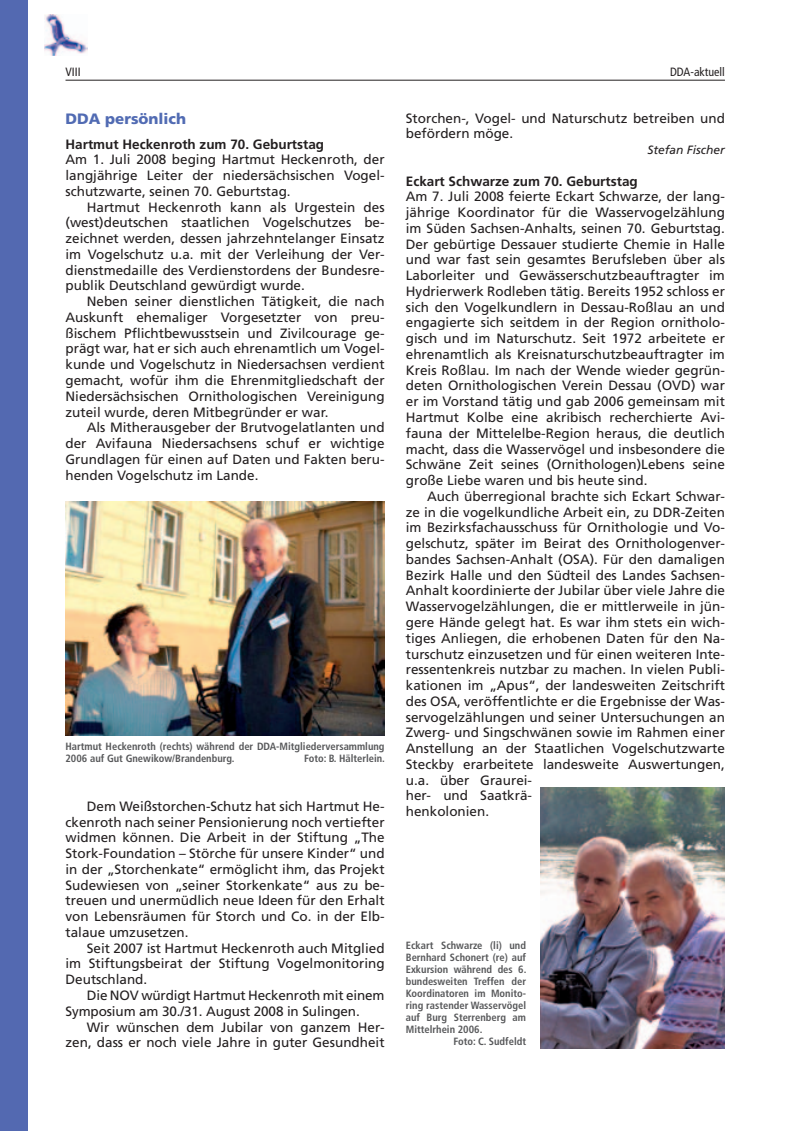
<style>
.page{position:relative;width:799px;height:1131px;background:#fff}
.page>*{position:absolute;margin:0;border:0;box-sizing:border-box;transform-origin:0 0}
.t1{font:900 15px "Frutiger";color:#516bb3}
.t2{font:13.5px/15.8px "Frutiger LT Std";color:#231f20;text-align:justify}
.t3{font:700 13.5px "Frutiger LT Std";color:#231f20}
.t4{font:condensed 12px "Frutiger LT Std";color:#231f20}
.t5{font:italic 12px "Frutiger LT Std";color:#231f20}
.t6{font:700 condensed 10.5px/12px "Frutiger LT Std";color:#57585a}
</style>
<div class="page">
<hr style="left:65px;top:80px;width:660px;height:1px;background:#231f20">
<div style="left:0;top:0;width:27px;height:1130px;background:#5369b1"></div>
<img style="left:44px;top:14px;width:44px;height:41px">
<img style="left:540px;top:787px;width:185px;height:261px">
<img style="left:65px;top:501px;width:319px;height:234px">
<p class="t4" style="left:65px;top:65px;width:17px">VIII</p>
<p class="t4" style="left:670px;top:65px;width:56px">DDA-aktuell</p>
<p class="t1" style="left:65px;top:110px;width:122px">DDA persönlich</p>
<p class="t3" style="left:65px;top:136px;width:260px">Hartmut Heckenroth zum 70. Geburtstag</p>
<p class="t2" style="left:65px;top:152px;width:320px">Am 1. Juli 2008 beging Hartmut Heckenroth, der langjährige Leiter der niedersächsischen Vogel&shy;schutzwarte, seinen 70. Geburtstag.</p>
<p class="t2" style="left:65px;top:199px;width:320px;text-indent:21px">Hartmut Heckenroth kann als Urgestein des (west)deutschen staatlichen Vogelschutzes be&shy;zeichnet werden, dessen jahrzehntelanger Einsatz im Vogelschutz u.a. mit der Verleihung der Ver&shy;dienstmedaille des Verdienstordens der Bundesre&shy;publik Deutschland gewürdigt wurde.</p>
<p class="t2" style="left:65px;top:293px;width:320px;text-indent:21px">Neben seiner dienstlichen Tätigkeit, die nach Auskunft ehemaliger Vorgesetzter von preu&shy;ßischem Pflichtbewusstsein und Zivilcourage ge&shy;prägt war, hat er sich auch ehrenamtlich um Vogel&shy;kunde und Vogelschutz in Niedersachsen verdient gemacht, wofür ihm die Ehrenmitgliedschaft der Niedersächsischen Ornithologischen Vereinigung zuteil wurde, deren Mitbegründer er war.</p>
<p class="t2" style="left:65px;top:420px;width:320px;text-indent:21px">Als Mitherausgeber der Brutvogelatlanten und der Avifauna Niedersachsens schuf er wichtige Grundlagen für einen auf Daten und Fakten beru&shy;henden Vogelschutz im Lande.</p>
<p class="t2" style="left:406px;top:110px;width:320px">Storchen-, Vogel- und Naturschutz betreiben und befördern möge.</p>
<p class="t5" style="left:647px;top:143px;width:79px">Stefan Fischer</p>
<p class="t3" style="left:406px;top:173px;width:233px">Eckart Schwarze zum 70. Geburtstag</p>
<p class="t2" style="left:406px;top:189px;width:320px">Am 7. Juli 2008 feierte Eckart Schwarze, der lang&shy;jährige Koordinator für die Wasservogelzählung im Süden Sachsen-Anhalts, seinen 70. Geburtstag.<br>Der gebürtige Dessauer studierte Chemie in Halle und war fast sein gesamtes Berufsleben über als Laborleiter und Gewässerschutzbeauftragter im Hydrierwerk Rodleben tätig. Bereits 1952 schloss er sich den Vogelkundlern in Dessau-Roßlau an und engagierte sich seitdem in der Region ornitholo&shy;gisch und im Naturschutz. Seit 1972 arbeitete er ehrenamtlich als Kreisnaturschutzbeauftragter im Kreis Roßlau. Im nach der Wende wieder gegrün&shy;deten Ornithologischen Verein Dessau (OVD) war er im Vorstand tätig und gab 2006 gemeinsam mit Hartmut Kolbe eine akribisch recherchierte Avi&shy;fauna der Mittelelbe-Region heraus, die deutlich macht, dass die Wasservögel und insbesondere die Schwäne Zeit seines (Ornithologen)Lebens seine große Liebe waren und bis heute sind.</p>
<p class="t2" style="left:406px;top:488px;width:320px;text-align:left;text-indent:21px">Auch überregional brachte sich Eckart Schwar&shy;ze in die vogelkundliche Arbeit ein, zu DDR-Zeiten im Bezirksfachausschuss für Ornithologie und Vo&shy;gelschutz, später im Beirat des Ornithologenver&shy;bandes Sachsen-Anhalt (OSA). Für den damaligen Bezirk Halle und den Südteil des Landes Sachsen-Anhalt koordinierte der Jubilar über viele Jahre die Wasservogelzählungen, die er mittlerweile in jün&shy;gere Hände gelegt hat. Es war ihm stets ein wich&shy;tiges Anliegen, die erhobenen Daten für den Na&shy;turschutz einzusetzen und für einen weiteren Inte&shy;ressentenkreis nutzbar zu machen. In vielen Publi&shy;kationen im „Apus“, der landesweiten Zeitschrift des OSA, veröffentlichte er die Ergebnisse der Was&shy;servogelzählungen und seiner Untersuchungen an Zwerg- und Singschwänen sowie im Rahmen einer Anstellung an der Staatlichen Vogelschutzwarte Steckby erarbeitete landesweite Auswertungen, u.a. über Graurei-<br>her- und Saatkrä-<br>henkolonien.</p>
<p class="t6" style="left:65px;top:740px;width:320px">Hartmut Heckenroth (rechts) während der DDA-Mitgliederversammlung<br>2006 auf Gut Gnewikow/Brandenburg.</p>
<p class="t6" style="left:304px;top:752px;width:82px">Foto: B. Hälterlein.</p>
<p class="t2" style="left:65px;top:798px;width:320px;text-indent:21px">Dem Weißstorchen-Schutz hat sich Hartmut He&shy;ckenroth nach seiner Pensionierung noch vertiefter widmen können. Die Arbeit in der Stiftung „The Stork-Foundation – Störche für unsere Kinder“ und in der „Storchenkate“ ermöglicht ihm, das Projekt Sudewiesen von „seiner Storkenkate“ aus zu be&shy;treuen und unermüdlich neue Ideen für den Erhalt von Lebensräumen für Storch und Co. in der Elb&shy;talaue umzusetzen.</p>
<p class="t2" style="left:65px;top:940px;width:320px;text-indent:21px">Seit 2007 ist Hartmut Heckenroth auch Mitglied im Stiftungsbeirat der Stiftung Vogelmonitoring Deutschland.</p>
<p class="t2" style="left:65px;top:987px;width:320px;text-indent:21px">Die NOV würdigt Hartmut Heckenroth mit einem<br>Symposium am 30./31. August 2008 in Sulingen.</p>
<p class="t2" style="left:65px;top:1018px;width:320px;text-align:right">Wir wünschen dem Jubilar von ganzem Her&shy;zen, dass er noch viele Jahre in guter Gesundheit</p>
<p class="t6" style="left:406px;top:939px;width:122px">Eckart Schwarze (li) und</p>
<p class="t6" style="left:406px;top:951px;width:122px">Bernhard Schonert (re) auf</p>
<p class="t6" style="left:406px;top:963px;width:122px">Exkursion während des 6.</p>
<p class="t6" style="left:406px;top:975px;width:122px">bundesweiten Treffen der</p>
<p class="t6" style="left:406px;top:987px;width:122px">Koordinatoren im Monito-</p>
<p class="t6" style="left:406px;top:999px;width:122px">ring rastender Wasservögel</p>
<p class="t6" style="left:406px;top:1011px;width:122px">auf Burg Sterrenberg am</p>
<p class="t6" style="left:406px;top:1023px;width:78px">Mittelrhein 2006.</p>
<p class="t6" style="left:453px;top:1035px;width:74px">Foto: C. Sudfeldt</p>
</div>
